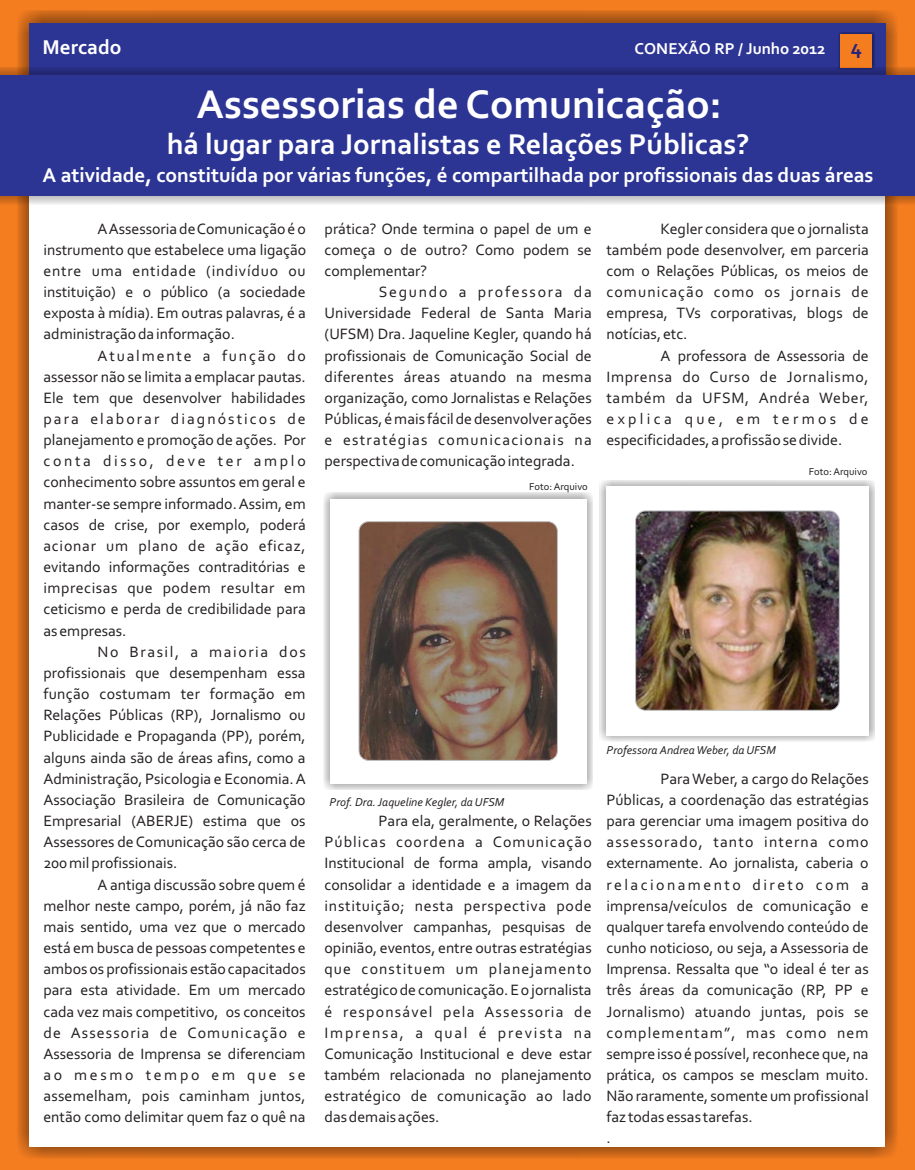
<style>
.page{position:relative;width:915px;height:1170px;background:#fff}
.page>*{position:absolute;margin:0;border:0;box-sizing:border-box;transform-origin:0 0}
.t1{font:700 42px "Corbel";color:#fff}
.t2{font:700 30px "Corbel";color:#fff}
.t3{font:700 21px "Corbel";color:#fff}
.t4{font:700 16.5px "Corbel";color:#fff}
.t5{font:15.75px/21.1px "Corbel";color:#231f20;text-align:justify}
.t6{font:italic 12px "Corbel";color:#231f20}
.t7{font:10.5px "Corbel";color:#231f20}
.s1{font-size:21px;color:#26247b}
</style>
<div class="page">
<div style="left:0;top:0;width:914px;height:1169px;background:#f47d20"></div>
<div style="left:17px;top:10px;width:880px;height:1149px;background:#231f20;opacity:.69"></div>
<div style="left:30px;top:23px;width:854px;height:1123px;background:#fff"></div>
<div style="left:30px;top:23px;width:854px;height:59px;background:#2c3494"></div>
<div style="left:837px;top:32px;width:37px;height:38px;background:#231f20;opacity:.49"></div>
<div style="left:839px;top:34px;width:32px;height:33px;background:#f47d20"></div>
<div style="left:0;top:66px;width:914px;height:139px;background:#231f20;opacity:.49"></div>
<div style="left:0;top:75px;width:914px;height:121px;background:#2c3494"></div>
<div style="left:323px;top:492px;width:270px;height:297px;background:#231f20;opacity:.49"></div>
<div style="left:329px;top:498px;width:257px;height:285px;background:#fff"></div>
<img style="left:359px;top:521px;width:198px;height:239px;border-radius:10px">
<div style="left:358px;top:521px;width:199px;height:239px;border:1px solid #bcbec0;border-radius:10px"></div>
<div style="left:599px;top:479px;width:275px;height:262px;background:#231f20;opacity:.49"></div>
<div style="left:606px;top:486px;width:262px;height:249px;background:#fff"></div>
<img style="left:635px;top:511px;width:204px;height:199px;border-radius:10px">
<div style="left:635px;top:510px;width:204px;height:200px;border:1px solid #bcbec0;border-radius:10px"></div>
<h3 class="t3" style="left:43px;top:39px;width:80px">Mercado</h3>
<p class="t4" style="left:634px;top:42px;width:229px">CONEXÃO RP / Junho 2012 <span class="s1">4</span></p>
<h1 class="t1" style="left:196px;top:87px;width:526px">Assessorias de Comunicação:</h1>
<h2 class="t2" style="left:167px;top:131px;width:584px">há lugar para Jornalistas e Relações Públicas?</h2>
<h3 class="t3" style="left:43px;top:166px;width:832px">A atividade, constituída por várias funções, é compartilhada por profissionais das duas áreas</h3>
<p class="t5" style="left:43px;top:219px;width:264px;text-indent:54px">A Assessoria de Comunicação é o instrumento que estabelece uma ligação entre uma entidade (indivíduo ou instituição) e o público (a sociedade exposta à mídia). Em outras palavras, é a administração da informação.</p>
<p class="t5" style="left:43px;top:346px;width:264px;text-indent:54px">Atualmente a função do assessor não se limita a emplacar pautas.<br>Ele tem que desenvolver habilidades para elaborar diagnósticos de planejamento e promoção de ações. Por conta disso, deve ter amplo conhecimento sobre assuntos em geral e manter-se sempre informado. Assim, em casos de crise, por exemplo, poderá acionar um plano de ação eficaz, evitando informações contraditórias e imprecisas que podem resultar em ceticismo e perda de credibilidade para as empresas.</p>
<p class="t5" style="left:43px;top:642px;width:264px;text-indent:54px">No Brasil, a maioria dos profissionais que desempenham essa função costumam ter formação em Relações Públicas (RP), Jornalismo ou Publicidade e Propaganda (PP), porém, alguns ainda são de áreas afins, como a Administração, Psicologia e Economia. A Associação Brasileira de Comunicação Empresarial (ABERJE) estima que os Assessores de Comunicação são cerca de 200 mil profissionais.</p>
<p class="t5" style="left:43px;top:875px;width:264px;text-indent:54px">A antiga discussão sobre quem é melhor neste campo, porém, já não faz mais sentido, uma vez que o mercado está em busca de pessoas competentes e ambos os profissionais estão capacitados para esta atividade. Em um mercado cada vez mais competitivo, os conceitos de Assessoria de Comunicação e Assessoria de Imprensa se diferenciam ao mesmo tempo em que se assemelham, pois caminham juntos, então como delimitar quem faz o quê na</p>
<p class="t5" style="left:324px;top:219px;width:268px">prática? Onde termina o papel de um e começa o de outro? Como podem se complementar?</p>
<p class="t5" style="left:324px;top:282px;width:268px;text-indent:54px">Segundo a professora da Universidade Federal de Santa Maria (UFSM) Dra. Jaqueline Kegler, quando há profissionais de Comunicação Social de diferentes áreas atuando na mesma organização, como Jornalistas e Relações Públicas, é mais fácil de desenvolver ações e estratégias comunicacionais na perspectiva de comunicação integrada.</p>
<p class="t5" style="left:606px;top:219px;width:264px;text-indent:54px">Kegler considera que o jornalista também pode desenvolver, em parceria com o Relações Públicas, os meios de comunicação como os jornais de empresa, TVs corporativas, blogs de notícias, etc.</p>
<p class="t5" style="left:606px;top:346px;width:264px;text-indent:54px">A professora de Assessoria de Imprensa do Curso de Jornalismo, também da UFSM, Andréa Weber, explica que, em termos de especificidades, a profissão se divide.</p>
<p class="t7" style="left:808px;top:467px;width:60px">Foto: Arquivo</p>
<p class="t7" style="left:529px;top:482px;width:60px">Foto: Arquivo</p>
<p class="t6" style="left:606px;top:745px;width:171px">Professora Andrea Weber, da UFSM</p>
<p class="t5" style="left:606px;top:769px;width:264px;text-align:left;text-indent:54px">Para Weber, a cargo do Relações Públicas, a coordenação das estratégias para gerenciar uma imagem positiva do assessorado, tanto interna como externamente. Ao jornalista, caberia o relacionamento direto com a imprensa/veículos de comunicação e qualquer tarefa envolvendo conteúdo de cunho noticioso, ou seja, a Assessoria de Imprensa. Ressalta que “o ideal é ter as três áreas da comunicação (RP, PP e Jornalismo) atuando juntas, pois se complementam”, mas como nem sempre isso é possível, reconhece que, na prática, os campos se mesclam muito.<br>Não raramente, somente um profissional faz todas essas tarefas.<br>.</p>
<p class="t6" style="left:329px;top:796px;width:176px">Prof. Dra. Jaqueline Kegler, da UFSM</p>
<p class="t5" style="left:324px;top:811px;width:268px;text-indent:54px">Para ela, geralmente, o Relações Públicas coordena a Comunicação Institucional de forma ampla, visando consolidar a identidade e a imagem da instituição; nesta perspectiva pode desenvolver campanhas, pesquisas de opinião, eventos, entre outras estratégias que constituem um planejamento estratégico de comunicação. E o jornalista é responsável pela Assessoria de Imprensa, a qual é prevista na Comunicação Institucional e deve estar também relacionada no planejamento estratégico de comunicação ao lado das demais ações.</p>
</div>
